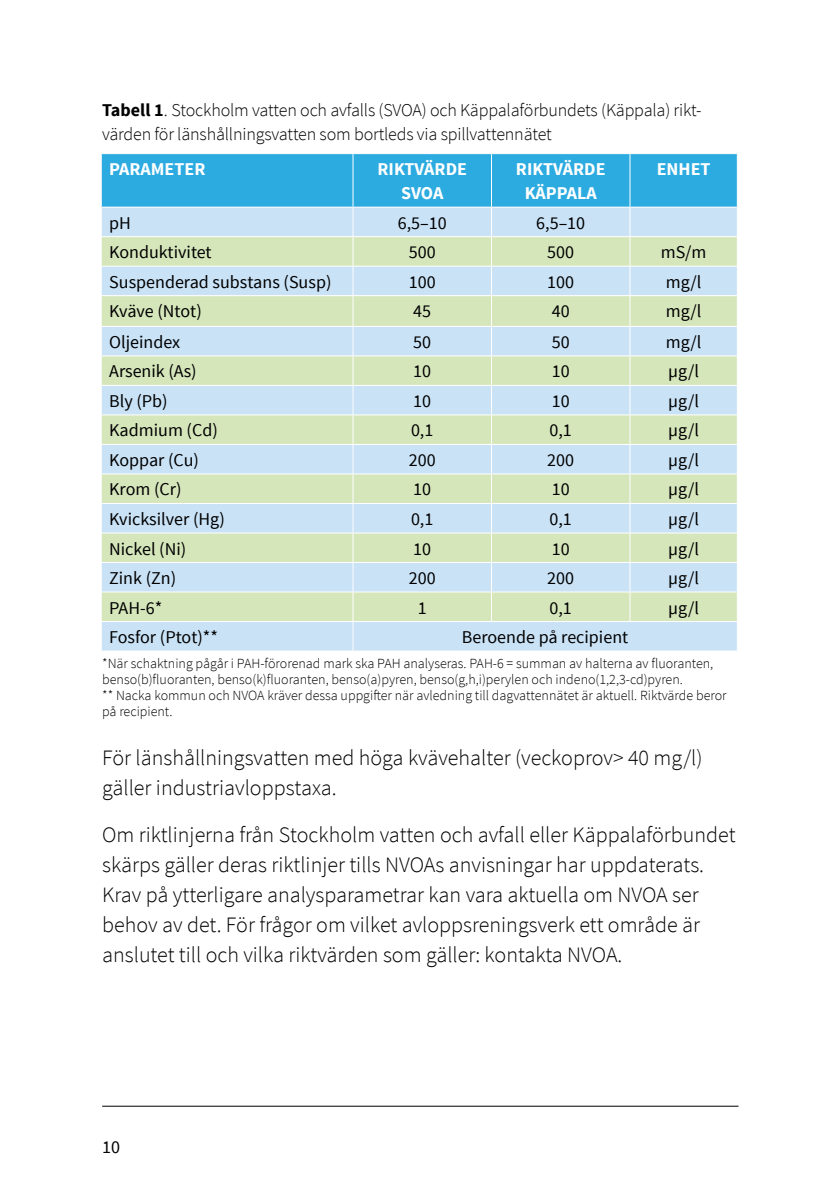
<style>
.page{position:relative;width:840px;height:1191px;background:#fff}
.page>*{position:absolute;margin:0;border:0;box-sizing:border-box;transform-origin:0 0}
.t1{font:300 22px/30px "Source Sans Pro";color:#000}
.t2{font:18px "Source Sans Pro";color:#000}
.t3{font:300 18px/24px "Source Sans Pro";letter-spacing:-.01em;color:#000}
.t4{font:700 18px/24px "Source Sans Pro";color:#fff;text-align:center}
.t5{font:300 14px/16px "Source Sans Pro";color:#000}
.s1{font-weight:700}
</style>
<div class="page">
<hr style="left:102px;top:1105px;width:636px;height:1px;background:#000">
<div style="left:102px;top:622px;width:634px;height:28px;background:#c9e2f6"></div>
<svg style="left:102px;top:296px;width:634px;height:325px;background:#d0e4d5"></svg>
<svg style="left:101px;top:154px;width:636px;height:141px;background:#93cfe2"></svg>
<hr style="left:352px;top:296px;width:1px;height:30px;background:#fff">
<hr style="left:490px;top:296px;width:1px;height:30px;background:#fff">
<hr style="left:629px;top:296px;width:1px;height:30px;background:#fff">
<hr style="left:101px;top:326px;width:252px;height:1px;background:#fff">
<hr style="left:353px;top:326px;width:138px;height:1px;background:#fff">
<hr style="left:491px;top:326px;width:138px;height:1px;background:#fff">
<hr style="left:629px;top:326px;width:108px;height:1px;background:#fff">
<hr style="left:101px;top:355px;width:252px;height:1px;background:#fff">
<hr style="left:353px;top:355px;width:138px;height:1px;background:#fff">
<hr style="left:491px;top:355px;width:138px;height:1px;background:#fff">
<hr style="left:629px;top:355px;width:108px;height:1px;background:#fff">
<hr style="left:101px;top:385px;width:252px;height:1px;background:#fff">
<hr style="left:353px;top:385px;width:138px;height:1px;background:#fff">
<hr style="left:491px;top:385px;width:138px;height:1px;background:#fff">
<hr style="left:629px;top:385px;width:108px;height:1px;background:#fff">
<hr style="left:101px;top:414px;width:252px;height:1px;background:#fff">
<hr style="left:353px;top:414px;width:138px;height:1px;background:#fff">
<hr style="left:491px;top:414px;width:138px;height:1px;background:#fff">
<hr style="left:629px;top:414px;width:108px;height:1px;background:#fff">
<hr style="left:101px;top:444px;width:252px;height:1px;background:#fff">
<hr style="left:353px;top:444px;width:138px;height:1px;background:#fff">
<hr style="left:491px;top:444px;width:138px;height:1px;background:#fff">
<hr style="left:629px;top:444px;width:108px;height:1px;background:#fff">
<hr style="left:101px;top:473px;width:252px;height:1px;background:#fff">
<hr style="left:353px;top:473px;width:138px;height:1px;background:#fff">
<hr style="left:491px;top:473px;width:138px;height:1px;background:#fff">
<hr style="left:629px;top:473px;width:108px;height:1px;background:#fff">
<hr style="left:101px;top:503px;width:252px;height:1px;background:#fff">
<hr style="left:353px;top:503px;width:138px;height:1px;background:#fff">
<hr style="left:491px;top:503px;width:138px;height:1px;background:#fff">
<hr style="left:629px;top:503px;width:108px;height:1px;background:#fff">
<hr style="left:101px;top:532px;width:252px;height:1px;background:#fff">
<hr style="left:353px;top:532px;width:138px;height:1px;background:#fff">
<hr style="left:491px;top:532px;width:138px;height:1px;background:#fff">
<hr style="left:629px;top:532px;width:108px;height:1px;background:#fff">
<hr style="left:101px;top:562px;width:252px;height:1px;background:#fff">
<hr style="left:353px;top:562px;width:138px;height:1px;background:#fff">
<hr style="left:491px;top:562px;width:138px;height:1px;background:#fff">
<hr style="left:629px;top:562px;width:108px;height:1px;background:#fff">
<hr style="left:101px;top:591px;width:252px;height:1px;background:#fff">
<hr style="left:353px;top:591px;width:138px;height:1px;background:#fff">
<hr style="left:491px;top:591px;width:138px;height:1px;background:#fff">
<svg style="left:490px;top:327px;width:1px;height:294px"></svg>
<hr style="left:629px;top:591px;width:108px;height:1px;background:#fff">
<svg style="left:629px;top:327px;width:1px;height:294px"></svg>
<svg style="left:101px;top:327px;width:1px;height:323px"></svg>
<svg style="left:352px;top:327px;width:1px;height:323px"></svg>
<svg style="left:736px;top:327px;width:1px;height:323px"></svg>
<p class="t3" style="left:102px;top:98px;width:599px"><span class="s1">Tabell 1</span>. Stockholm vatten och avfalls (SVOA) och Käppalaförbundets (Käppala) rikt&shy;värden för länshållningsvatten som bortleds via spillvattennätet</p>
<p class="t4" style="left:109px;top:158px;width:98px">PARAMETER</p>
<p class="t4" style="left:377px;top:158px;width:91px">RIKTVÄRDE<br>SVOA</p>
<p class="t4" style="left:515px;top:158px;width:91px">RIKTVÄRDE<br>KÄPPALA</p>
<p class="t4" style="left:656px;top:158px;width:55px">ENHET</p>
<p class="t2" style="left:109px;top:211px;width:23px">pH</p>
<p class="t2" style="left:397px;top:211px;width:50px">6,5–10</p>
<p class="t2" style="left:536px;top:211px;width:50px">6,5–10</p>
<p class="t2" style="left:109px;top:241px;width:104px">Konduktivitet</p>
<p class="t2" style="left:408px;top:241px;width:28px">500</p>
<p class="t2" style="left:547px;top:241px;width:28px">500</p>
<p class="t2" style="left:660px;top:241px;width:47px">mS/m</p>
<p class="t2" style="left:109px;top:270px;width:223px">Suspenderad substans (Susp)</p>
<p class="t2" style="left:408px;top:270px;width:28px">100</p>
<p class="t2" style="left:547px;top:270px;width:28px">100</p>
<p class="t2" style="left:665px;top:270px;width:37px">mg/l</p>
<p class="t2" style="left:109px;top:300px;width:94px">Kväve (Ntot)</p>
<p class="t2" style="left:413px;top:300px;width:19px">45</p>
<p class="t2" style="left:551px;top:300px;width:19px">40</p>
<p class="t2" style="left:665px;top:300px;width:37px">mg/l</p>
<p class="t2" style="left:109px;top:331px;width:73px">Oljeindex</p>
<p class="t2" style="left:413px;top:331px;width:19px">50</p>
<p class="t2" style="left:551px;top:331px;width:19px">50</p>
<p class="t2" style="left:665px;top:331px;width:37px">mg/l</p>
<p class="t2" style="left:109px;top:360px;width:89px">Arsenik (As)</p>
<p class="t2" style="left:413px;top:360px;width:19px">10</p>
<p class="t2" style="left:551px;top:360px;width:19px">10</p>
<p class="t2" style="left:668px;top:360px;width:32px">µg/l</p>
<p class="t2" style="left:109px;top:390px;width:60px">Bly (Pb)</p>
<p class="t2" style="left:413px;top:390px;width:19px">10</p>
<p class="t2" style="left:551px;top:390px;width:19px">10</p>
<p class="t2" style="left:668px;top:390px;width:32px">µg/l</p>
<p class="t2" style="left:109px;top:419px;width:110px">Kadmium (Cd)</p>
<p class="t2" style="left:411px;top:419px;width:24px">0,1</p>
<p class="t2" style="left:549px;top:419px;width:24px">0,1</p>
<p class="t2" style="left:668px;top:419px;width:32px">µg/l</p>
<p class="t2" style="left:109px;top:449px;width:91px">Koppar (Cu)</p>
<p class="t2" style="left:408px;top:449px;width:28px">200</p>
<p class="t2" style="left:547px;top:449px;width:28px">200</p>
<p class="t2" style="left:668px;top:449px;width:32px">µg/l</p>
<p class="t2" style="left:109px;top:478px;width:74px">Krom (Cr)</p>
<p class="t2" style="left:413px;top:478px;width:19px">10</p>
<p class="t2" style="left:551px;top:478px;width:19px">10</p>
<p class="t2" style="left:667px;top:478px;width:32px">µg/l</p>
<p class="t2" style="left:109px;top:508px;width:117px">Kvicksilver (Hg)</p>
<p class="t2" style="left:411px;top:508px;width:24px">0,1</p>
<p class="t2" style="left:549px;top:508px;width:24px">0,1</p>
<p class="t2" style="left:667px;top:508px;width:32px">µg/l</p>
<p class="t2" style="left:109px;top:537px;width:79px">Nickel (Ni)</p>
<p class="t2" style="left:413px;top:537px;width:19px">10</p>
<p class="t2" style="left:551px;top:537px;width:19px">10</p>
<p class="t2" style="left:667px;top:537px;width:32px">µg/l</p>
<p class="t2" style="left:109px;top:567px;width:68px">Zink (Zn)</p>
<p class="t2" style="left:408px;top:567px;width:28px">200</p>
<p class="t2" style="left:547px;top:567px;width:28px">200</p>
<p class="t2" style="left:667px;top:567px;width:32px">µg/l</p>
<p class="t2" style="left:109px;top:596px;width:55px">PAH-6*</p>
<p class="t2" style="left:417px;top:596px;width:10px">1</p>
<p class="t2" style="left:549px;top:596px;width:24px">0,1</p>
<p class="t2" style="left:667px;top:596px;width:32px">µg/l</p>
<p class="t2" style="left:109px;top:626px;width:110px">Fosfor (Ptot)**</p>
<p class="t2" style="left:461px;top:626px;width:168px">Beroende på recipient</p>
<p class="t5" style="left:102px;top:656px;width:625px">*När schaktning pågår i PAH-förorenad mark ska PAH analyseras. PAH-6 = summan av halterna av fluoranten, benso(b)fluoranten, benso(k)fluoranten, benso(a)pyren, benso(g,h,i)perylen och indeno(1,2,3-cd)pyren.<br>** Nacka kommun och NVOA kräver dessa uppgifter när avledning till dagvattennätet är aktuell. Riktvärde beror på recipient.</p>
<p class="t1" style="left:102px;top:743px;width:601px">För länshållningsvatten med höga kvävehalter (veckoprov&gt; 40 mg/l) gäller industriavloppstaxa.</p>
<p class="t1" style="left:102px;top:820px;width:634px">Om riktlinjerna från Stockholm vatten och avfall eller Käppalaförbundet skärps gäller deras riktlinjer tills NVOAs anvisningar har uppdaterats.<br>Krav på ytterligare analysparametrar kan vara aktuella om NVOA ser behov av det. För frågor om vilket avloppsreningsverk ett område är anslutet till och vilka riktvärden som gäller: kontakta NVOA.</p>
<p class="t2" style="left:102px;top:1136px;width:19px">10</p>
</div>
